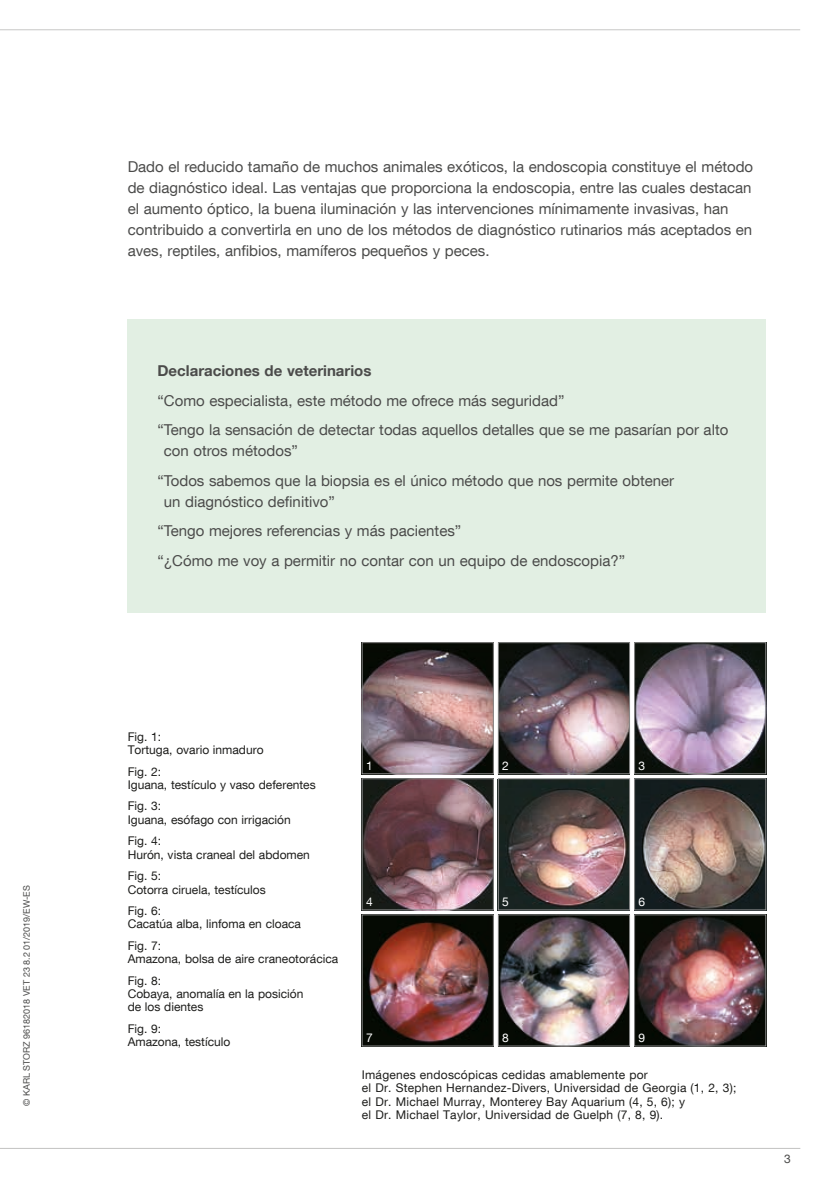
<style>
.page{position:relative;width:830px;height:1191px;background:#fff}
.page>*{position:absolute;margin:0;border:0;box-sizing:border-box;transform-origin:0 0}
.t1{font:15px/21px "KS Helvetica Neue";color:#4b4b4a}
.t2{font:700 15px "KS Helvetica Neue";color:#4b4b4a}
.t3{font:12px/13.2px "KS Helvetica Neue";color:#1d1d1b}
.t4{font:12px/13.2px "KS Helvetica Neue";letter-spacing:.02em;color:#1d1d1b}
.t5{font:12px "KS Helvetica Neue";color:#fff}
.t6{font:12px "KS Helvetica Neue";color:#4b4b4a}
.t7{font:9px "KS Helvetica Neue";color:#4b4b4a}
</style>
<div class="page">
<hr style="left:0;top:29px;width:799px;height:1px;background:#c7c7c6">
<hr style="left:0;top:1148px;width:799px;height:1px;background:#c7c7c6">
<div style="left:128px;top:319px;width:637px;height:293px;background:#e2efe3"></div>
<img style="left:363px;top:644px;width:128px;height:128px">
<div style="left:361px;top:642px;width:132px;height:132px;border:1px solid #878787"></div>
<img style="left:499px;top:644px;width:128px;height:128px">
<div style="left:497px;top:642px;width:132px;height:132px;border:1px solid #878787"></div>
<img style="left:636px;top:644px;width:127px;height:128px">
<div style="left:634px;top:642px;width:131px;height:132px;border:1px solid #878787"></div>
<img style="left:363px;top:780px;width:128px;height:128px">
<div style="left:361px;top:778px;width:132px;height:132px;border:1px solid #878787"></div>
<img style="left:499px;top:780px;width:128px;height:128px">
<div style="left:497px;top:778px;width:132px;height:132px;border:1px solid #878787"></div>
<img style="left:636px;top:780px;width:127px;height:128px">
<div style="left:634px;top:778px;width:131px;height:132px;border:1px solid #878787"></div>
<img style="left:363px;top:916px;width:128px;height:128px">
<div style="left:361px;top:914px;width:132px;height:132px;border:1px solid #878787"></div>
<img style="left:499px;top:916px;width:128px;height:128px">
<div style="left:497px;top:914px;width:132px;height:132px;border:1px solid #878787"></div>
<img style="left:636px;top:916px;width:127px;height:128px">
<div style="left:634px;top:914px;width:131px;height:132px;border:1px solid #878787"></div>
<p class="t7" style="left:21px;top:1106px;width:222px;rotate:-90deg">© KARL STORZ 96182018 VET 23 8.2 01/2019/EW-ES</p>
<p class="t1" style="left:128px;top:156px;width:626px">Dado el reducido tamaño de muchos animales exóticos, la endoscopia constituye el método de diagnóstico ideal. Las ventajas que proporciona la endoscopia, entre las cuales destacan el aumento óptico, la buena iluminación y las intervenciones mínimamente invasivas, han contribuido a convertirla en uno de los métodos de diagnóstico rutinarios más aceptados en aves, reptiles, anfibios, mamíferos pequeños y peces.</p>
<p class="t2" style="left:157px;top:361px;width:215px">Declaraciones de veterinarios</p>
<p class="t1" style="left:157px;top:385px;width:572px;line-height:29.5px">“Como especialista, este método me ofrece más seguridad”<br>“Tengo la sensación de detectar todas aquellos detalles que se me pasarían por alto</p>
<p class="t1" style="left:157px;top:436px;width:518px;line-height:29.5px;text-indent:6px">con otros métodos”<br>“Todos sabemos que la biopsia es el único método que nos permite obtener</p>
<p class="t1" style="left:157px;top:486px;width:469px;line-height:29.5px;text-indent:6px">un diagnóstico definitivo”<br>“Tengo mejores referencias y más pacientes”<br>“¿Cómo me voy a permitir no contar con un equipo de endoscopia?”</p>
<p class="t3" style="left:128px;top:729px;width:137px">Fig. 1:<br>Tortuga, ovario inmaduro</p>
<p class="t3" style="left:128px;top:764px;width:189px">Fig. 2:<br>Iguana, testículo y vaso deferentes</p>
<p class="t3" style="left:128px;top:799px;width:165px">Fig. 3:<br>Iguana, esófago con irrigación</p>
<p class="t3" style="left:128px;top:834px;width:184px">Fig. 4:<br>Hurón, vista craneal del abdomen</p>
<p class="t3" style="left:128px;top:869px;width:139px">Fig. 5:<br>Cotorra ciruela, testículos</p>
<p class="t3" style="left:128px;top:904px;width:175px">Fig. 6:<br>Cacatúa alba, linfoma en cloaca</p>
<p class="t3" style="left:128px;top:939px;width:212px">Fig. 7:<br>Amazona, bolsa de aire craneotorácica</p>
<p class="t3" style="left:128px;top:974px;width:177px">Fig. 8:<br>Cobaya, anomalía en la posición de los dientes</p>
<p class="t3" style="left:128px;top:1022px;width:104px">Fig. 9:<br>Amazona, testículo</p>
<p class="t5" style="left:366px;top:758px;width:8px">1</p>
<p class="t5" style="left:502px;top:758px;width:8px">2</p>
<p class="t5" style="left:638px;top:758px;width:8px">3</p>
<p class="t5" style="left:366px;top:894px;width:8px">4</p>
<p class="t5" style="left:502px;top:894px;width:8px">5</p>
<p class="t5" style="left:638px;top:894px;width:8px">6</p>
<p class="t5" style="left:366px;top:1030px;width:8px">7</p>
<p class="t5" style="left:502px;top:1030px;width:8px">8</p>
<p class="t5" style="left:638px;top:1030px;width:8px">9</p>
<p class="t4" style="left:361px;top:1068px;width:376px">Imágenes endoscópicas cedidas amablemente por<br>el Dr. Stephen Hernandez-Divers, Universidad de Georgia (1, 2, 3); el Dr. Michael Murray, Monterey Bay Aquarium (4, 5, 6); y<br>el Dr. Michael Taylor, Universidad de Guelph (7, 8, 9).</p>
<p class="t6" style="left:783px;top:1151px;width:8px">3</p>
</div>
